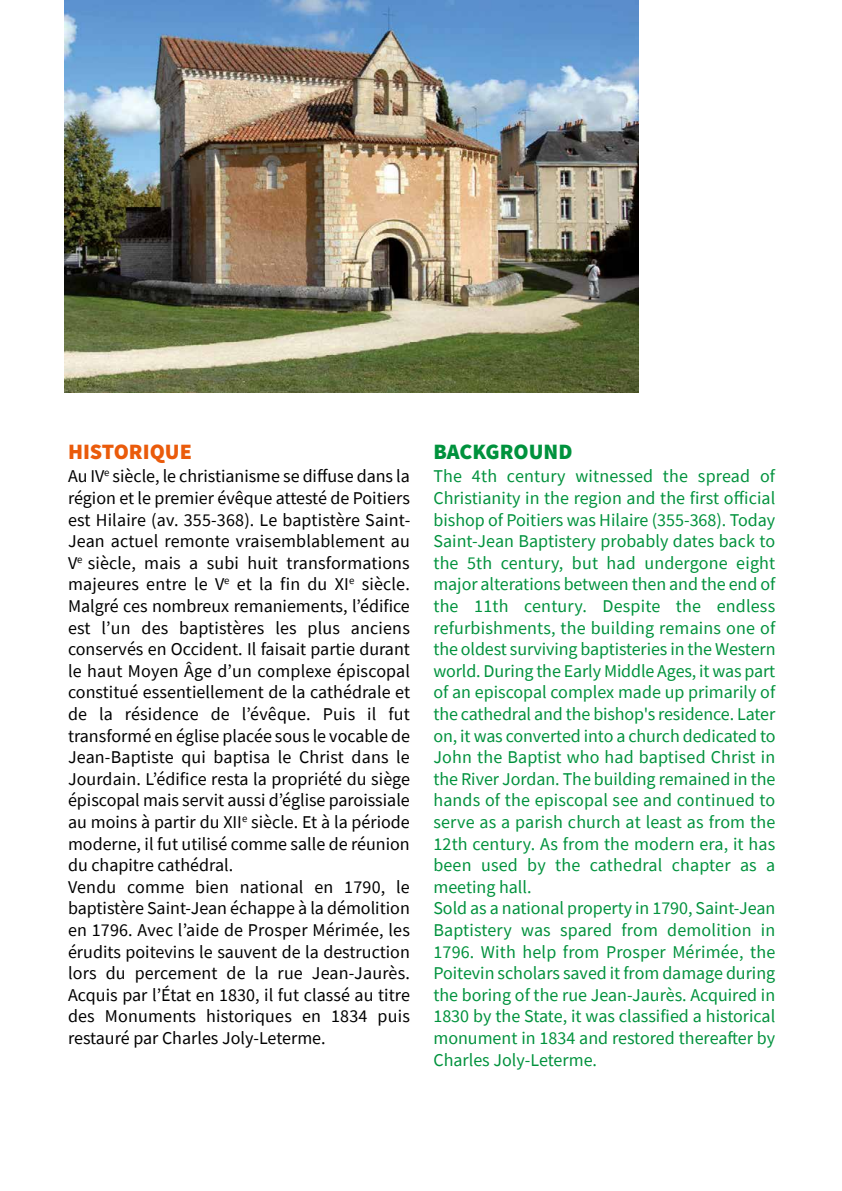
<style>
.page{position:relative;width:842px;height:1191px;background:#fff}
.page>*{position:absolute;margin:0;border:0;box-sizing:border-box;transform-origin:0 0}
.t1{font:900 22px "Source Sans Pro";color:#ea5b0b}
.t2{font:900 22px "Source Sans Pro";color:#00923d}
.t3{font:18px/21.6px "Source Sans Pro";color:#00923d}
.t4{font:18px/21.6px "Source Sans Pro";color:#000}
</style>
<div class="page">
<img style="left:65px;top:0;width:573px;height:392px">
<p class="t1" style="left:68px;top:437px;width:125px">HISTORIQUE</p>
<p class="t4" style="left:68px;top:465px;width:344px">Au IV<sup>e</sup> siècle, le christianisme se diffuse dans la région et le premier évêque attesté de Poitiers est Hilaire (av. 355-368). Le baptistère Saint-Jean actuel remonte vraisemblablement au V<sup>e</sup> siècle, mais a subi huit transformations majeures entre le V<sup>e</sup> et la fin du XI<sup>e</sup> siècle.<br>Malgré ces nombreux remaniements, l’édifice est l’un des baptistères les plus anciens conservés en Occident. Il faisait partie durant le haut Moyen Âge d’un complexe épiscopal constitué essentiellement de la cathédrale et de la résidence de l’évêque. Puis il fut transformé en église placée sous le vocable de Jean-Baptiste qui baptisa le Christ dans le Jourdain. L’édifice resta la propriété du siège épiscopal mais servit aussi d’église paroissiale au moins à partir du XII<sup>e</sup> siècle. Et à la période moderne, il fut utilisé comme salle de réunion du chapitre cathédral.<br>Vendu comme bien national en 1790, le baptistère Saint-Jean échappe à la démolition en 1796. Avec l’aide de Prosper Mérimée, les érudits poitevins le sauvent de la destruction lors du percement de la rue Jean-Jaurès.<br>Acquis par l’État en 1830, il fut classé au titre des Monuments historiques en 1834 puis restauré par Charles Joly-Leterme.</p>
<p class="t2" style="left:433px;top:437px;width:141px">BACKGROUND</p>
<p class="t3" style="left:433px;top:465px;width:344px">The 4th century witnessed the spread of Christianity in the region and the first official bishop of Poitiers was Hilaire (355-368). Today Saint-Jean Baptistery probably dates back to the 5th century, but had undergone eight major alterations between then and the end of the 11th century. Despite the endless refurbishments, the building remains one of the oldest surviving baptisteries in the Western world. During the Early Middle Ages, it was part of an episcopal complex made up primarily of the cathedral and the bishop's residence. Later on, it was converted into a church dedicated to John the Baptist who had baptised Christ in the River Jordan. The building remained in the hands of the episcopal see and continued to serve as a parish church at least as from the 12th century. As from the modern era, it has been used by the cathedral chapter as a meeting hall.<br>Sold as a national property in 1790, Saint-Jean Baptistery was spared from demolition in 1796. With help from Prosper Mérimée, the Poitevin scholars saved it from damage during the boring of the rue Jean-Jaurès. Acquired in 1830 by the State, it was classified a historical monument in 1834 and restored thereafter by Charles Joly-Leterme.</p>
</div>
